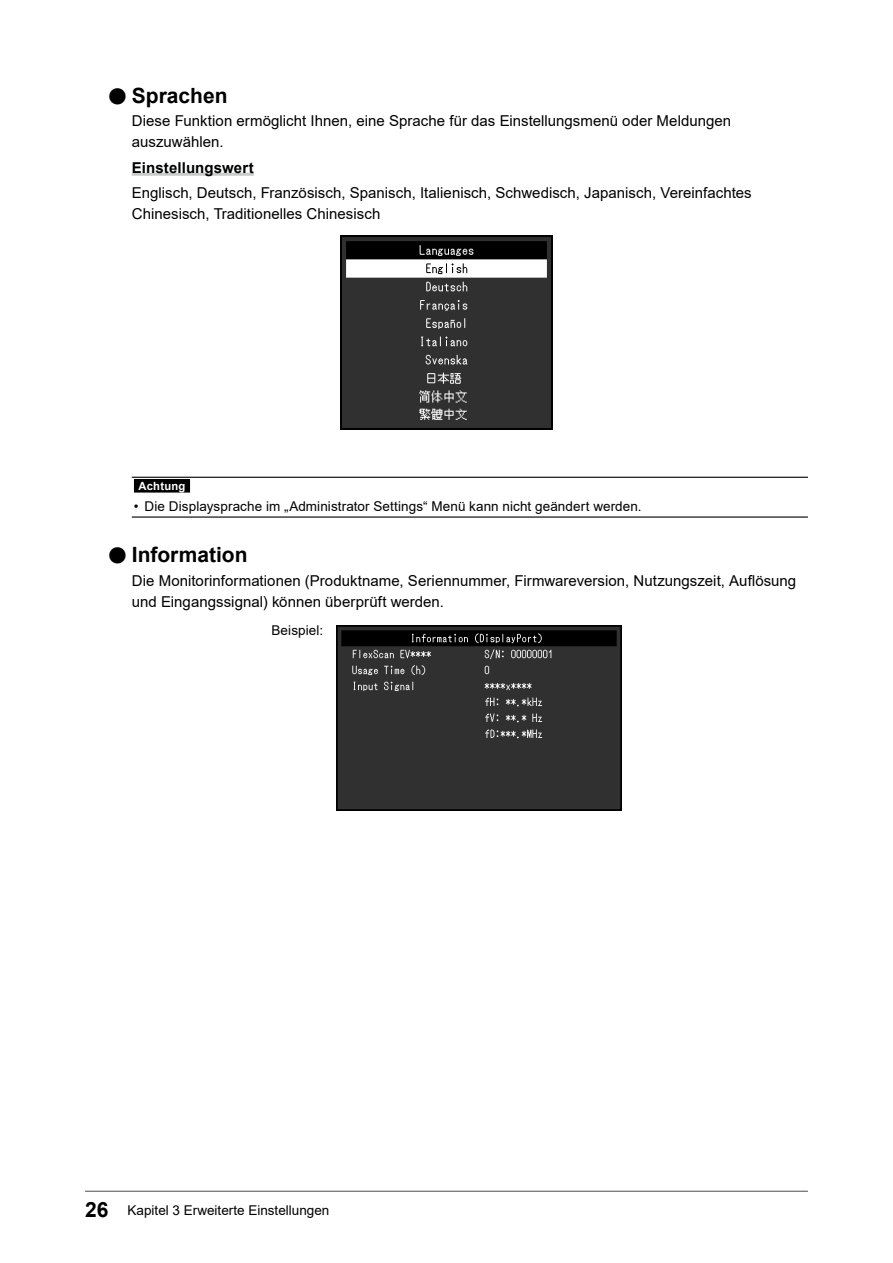
<style>
.page{position:relative;width:893px;height:1263px;background:#fff}
.page>*{position:absolute;margin:0;border:0;box-sizing:border-box;transform-origin:0 0}
.t1{font:700 21px "Arial";color:#000}
.t2{font:15px/21px "Arial";letter-spacing:.005em;color:#000}
.t3{font:700 15px "Arial";letter-spacing:.005em;color:#000}
.t4{font:13.5px "Arial";letter-spacing:.005em;color:#000}
.t5{font:700 11.25px "Arial";letter-spacing:.02em;color:#fff}
.s1{font-size:37.8px}
.s2{font-weight:700;font-size:21px}
</style>
<div class="page">
<hr style="left:132px;top:173px;width:122px;height:3px;background:#c9caca">
<img style="left:340px;top:236px;width:213px;height:194px">
<hr style="left:132px;top:477px;width:676px;height:1px;background:#000">
<hr style="left:132px;top:516px;width:676px;height:2px;background:#000">
<div style="left:134px;top:479px;width:56px;height:14px;background:#000"></div>
<img style="left:336px;top:625px;width:285px;height:185px">
<hr style="left:85px;top:1191px;width:723px;height:1px;background:#595757">
<h1 class="t1" style="left:106px;top:81px;width:123px"><span class="s1">●</span>Sprachen</h1>
<p class="t2" style="left:132px;top:111px;width:601px">Diese Funktion ermöglicht Ihnen, eine Sprache für das Einstellungsmenü oder Meldungen auszuwählen.</p>
<p class="t3" style="left:132px;top:157px;width:124px">Einstellungswert</p>
<p class="t2" style="left:132px;top:182px;width:621px">Englisch, Deutsch, Französisch, Spanisch, Italienisch, Schwedisch, Japanisch, Vereinfachtes<br>Chinesisch, Traditionelles Chinesisch</p>
<p class="t5" style="left:139px;top:478px;width:48px">Achtung</p>
<p class="t4" style="left:134px;top:497px;width:509px">• Die Displaysprache im „Administrator Settings“ Menü kann nicht geändert werden.</p>
<h1 class="t1" style="left:106px;top:540px;width:143px"><span class="s1">●</span>Information</h1>
<p class="t2" style="left:132px;top:570px;width:666px">Die Monitorinformationen (Produktname, Seriennummer, Firmwareversion, Nutzungszeit, Auflösung und Eingangssignal) können überprüft werden.</p>
<p class="t4" style="left:271px;top:621px;width:53px">Beispiel:</p>
<p class="t4" style="left:85px;top:1201px;width:246px"><span class="s2">26</span> Kapitel 3 Erweiterte Einstellungen</p>
</div>
